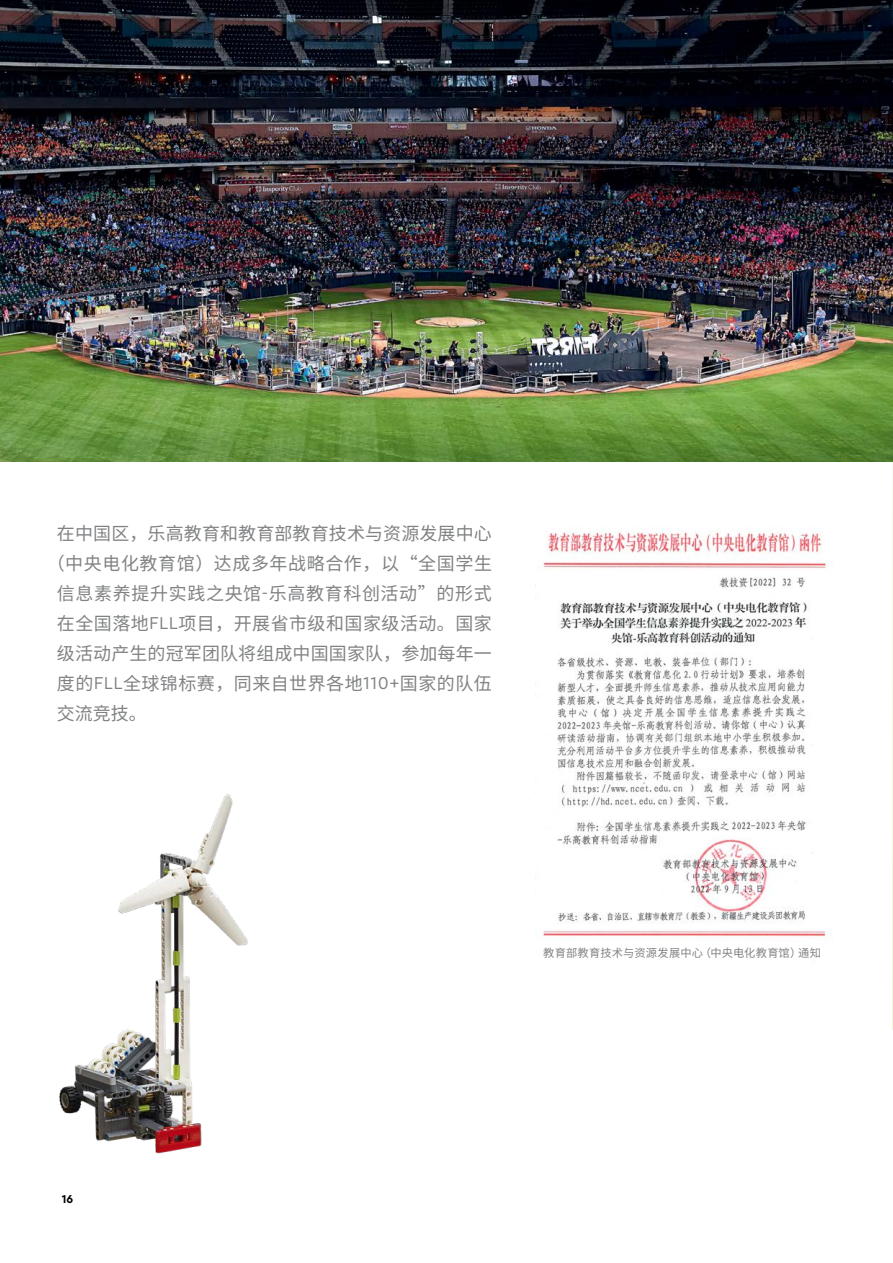
<style>
.page{position:relative;width:893px;height:1263px;background:#fff}
.page>*{position:absolute;margin:0;border:0;box-sizing:border-box;transform-origin:0 0}
.t1{font:18px "Noto Sans CJ Ksc";letter-spacing:.025em;color:#808284}
.t2{font:18px "Noto Sans CJ Ksc";letter-spacing:.005em;color:#808284}
.t3{font:700 12px "Cera Pro";color:#000}
.t4{font:11.25px "Noto Sans CJ Ksc";letter-spacing:.015em;color:#808284}
.s1{font-family:"Cera Pro"}
</style>
<div class="page">
<hr style="left:892px;top:0;width:1px;height:1030px;background:#a6ce38">
<img style="left:0;top:0;width:893px;height:461px">
<img style="left:536px;top:527px;width:297px;height:412px">
<img style="left:59px;top:794px;width:189px;height:360px">
<p class="t2" style="left:57px;top:523px;width:436px">在中国区，乐高教育和教育部教育技术与资源发展中心</p>
<p class="t1" style="left:47px;top:553px;width:447px">（中央电化教育馆）达成多年战略合作，以“全国学生</p>
<p class="t1" style="left:57px;top:583px;width:436px">信息素养提升实践之央馆<span class="s1">-</span>乐高教育科创活动”的形式</p>
<p class="t1" style="left:57px;top:613px;width:436px">在全国落地<span class="s1">FLL</span>项目，开展省市级和国家级活动。国家</p>
<p class="t2" style="left:57px;top:643px;width:436px">级活动产生的冠军团队将组成中国国家队，参加每年一</p>
<p class="t1" style="left:57px;top:673px;width:436px">度的<span class="s1">FLL</span>全球锦标赛，同来自世界各地<span class="s1">110+</span>国家的队伍</p>
<p class="t1" style="left:57px;top:703px;width:91px">交流竞技。</p>
<p class="t4" style="left:543px;top:947px;width:279px">教育部教育技术与资源发展中心（中央电化教育馆）通知</p>
<p class="t3" style="left:62px;top:1191px;width:13px">16</p>
</div>
